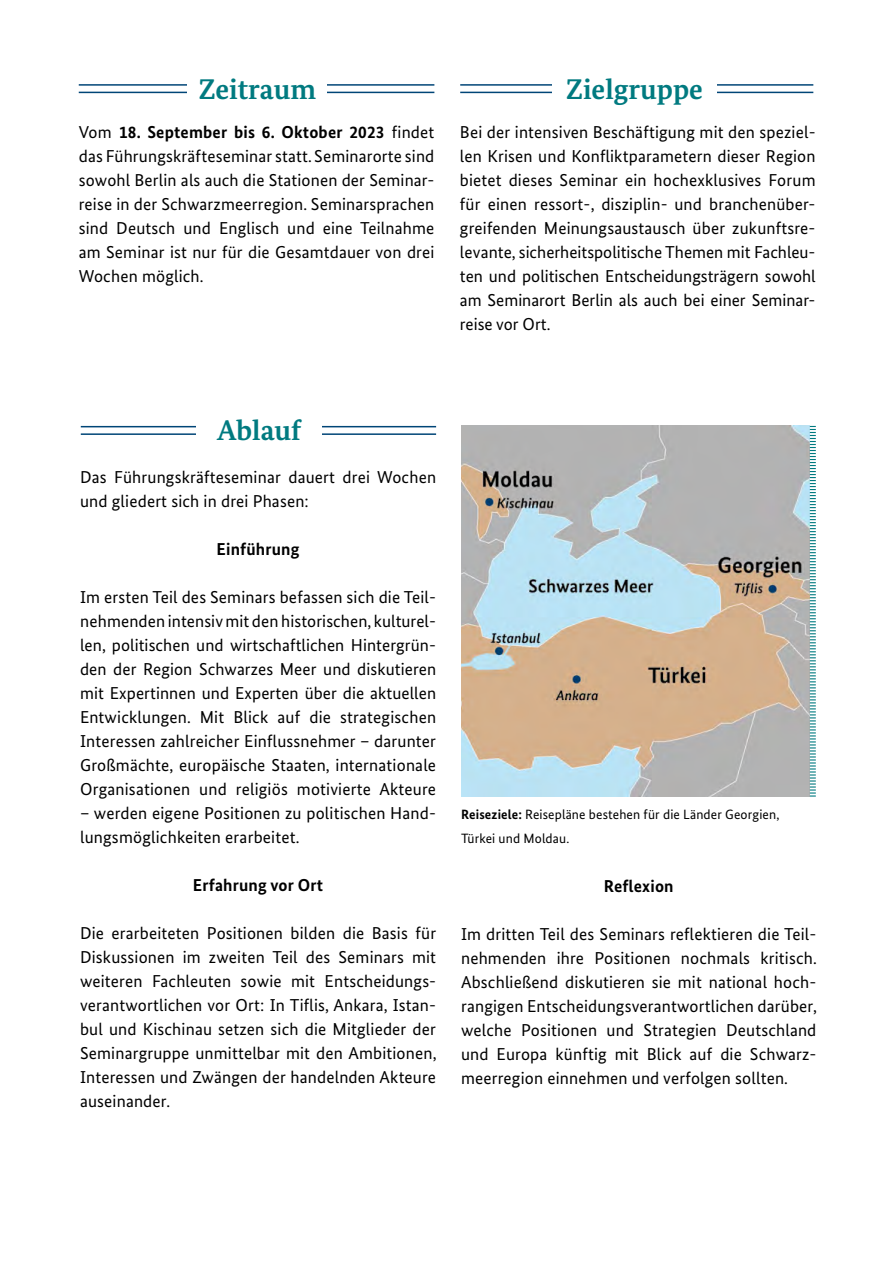
<style>
.page{position:relative;width:893px;height:1263px;background:#fff}
.page>*{position:absolute;margin:0;border:0;box-sizing:border-box;transform-origin:0 0}
.t1{font:700 28.5px "Bundes Serif";color:#007a80}
.t2{font:17.25px/24px "Bundes Sans";letter-spacing:.01em;color:#000;text-align:justify}
.t3{font:700 17.25px "Bundes Sans";letter-spacing:.01em;color:#000}
.t4{font:13.5px/24px "Bundes Sans";letter-spacing:.01em;color:#000}
.s1{font-weight:700}
</style>
<div class="page">
<hr style="left:81px;top:426px;width:355px;height:1px;background:#004577">
<hr style="left:81px;top:433px;width:355px;height:2px;background:#004577">
<div style="left:197px;top:418px;width:125px;height:22px;background:#fff"></div>
<img style="left:461px;top:426px;width:349px;height:370px">
<hr style="left:460px;top:84px;width:353px;height:2px;background:#004577">
<hr style="left:460px;top:92px;width:353px;height:1px;background:#004577">
<div style="left:552px;top:77px;width:165px;height:22px;background:#fff"></div>
<hr style="left:79px;top:84px;width:355px;height:2px;background:#004577">
<hr style="left:79px;top:92px;width:355px;height:1px;background:#004577">
<div style="left:187px;top:77px;width:140px;height:22px;background:#fff"></div>
<svg style="left:810px;top:426px;width:6px;height:371px"></svg>
<h1 class="t1" style="left:199px;top:71px;width:119px">Zeitraum</h1>
<h1 class="t1" style="left:566px;top:71px;width:138px">Zielgruppe</h1>
<p class="t2" style="left:79px;top:119px;width:357px">Vom <span class="s1">18. September bis 6. Oktober 2023</span> findet das Führungskräfteseminar statt. Seminarorte sind sowohl Berlin als auch die Stationen der Seminar&shy;reise in der Schwarzmeerregion. Seminarsprachen sind Deutsch und Englisch und eine Teilnahme am Seminar ist nur für die Gesamtdauer von drei Wochen möglich.</p>
<p class="t2" style="left:460px;top:119px;width:357px;text-align:left">Bei der intensiven Beschäftigung mit den speziel&shy;len Krisen und Konfliktparametern dieser Region bietet dieses Seminar ein hochexklusives Forum für einen ressort-, disziplin- und branchenüber&shy;greifenden Meinungsaustausch über zukunftsre&shy;levante, sicherheitspolitische Themen mit Fachleu&shy;ten und politischen Entscheidungsträgern sowohl am Seminarort Berlin als auch bei einer Seminar&shy;reise vor Ort.</p>
<h1 class="t1" style="left:218px;top:413px;width:85px">Ablauf</h1>
<p class="t2" style="left:80px;top:465px;width:358px">Das Führungskräfteseminar dauert drei Wochen und gliedert sich in drei Phasen:</p>
<p class="t3" style="left:217px;top:539px;width:84px">Einführung</p>
<p class="t2" style="left:80px;top:585px;width:358px">Im ersten Teil des Seminars befassen sich die Teil&shy;nehmenden intensiv mit den historischen, kulturel&shy;len, politischen und wirtschaftlichen Hintergrün&shy;den der Region Schwarzes Meer und diskutieren mit Expertinnen und Experten über die aktuellen Entwicklungen. Mit Blick auf die strategischen Interessen zahlreicher Einflussnehmer – darunter Großmächte, europäische Staaten, internationale Organisationen und religiös motivierte Akteure</p>
<p class="t2" style="left:80px;top:801px;width:358px">– werden eigene Positionen zu politischen Hand&shy;lungsmöglichkeiten erarbeitet.</p>
<p class="t3" style="left:193px;top:875px;width:132px">Erfahrung vor Ort</p>
<p class="t2" style="left:80px;top:921px;width:358px">Die erarbeiteten Positionen bilden die Basis für Diskussionen im zweiten Teil des Seminars mit weiteren Fachleuten sowie mit Entscheidungs&shy;verantwortlichen vor Ort: In Tiflis, Ankara, Istan&shy;bul und Kischinau setzen sich die Mitglieder der Seminargruppe unmittelbar mit den Ambitionen, Interessen und Zwängen der handelnden Akteure auseinander.</p>
<p class="t4" style="left:461px;top:802px;width:320px"><span class="s1">Reiseziele:</span> Reisepläne bestehen für die Länder Georgien,<br>Türkei und Moldau.</p>
<p class="t3" style="left:604px;top:875px;width:71px">Reflexion</p>
<p class="t2" style="left:461px;top:922px;width:357px">Im dritten Teil des Seminars reflektieren die Teil&shy;nehmenden ihre Positionen nochmals kritisch.<br>Abschließend diskutieren sie mit national hoch&shy;rangigen Entscheidungsverantwortlichen darüber, welche Positionen und Strategien Deutschland und Europa künftig mit Blick auf die Schwarz&shy;meerregion einnehmen und verfolgen sollten.</p>
</div>
